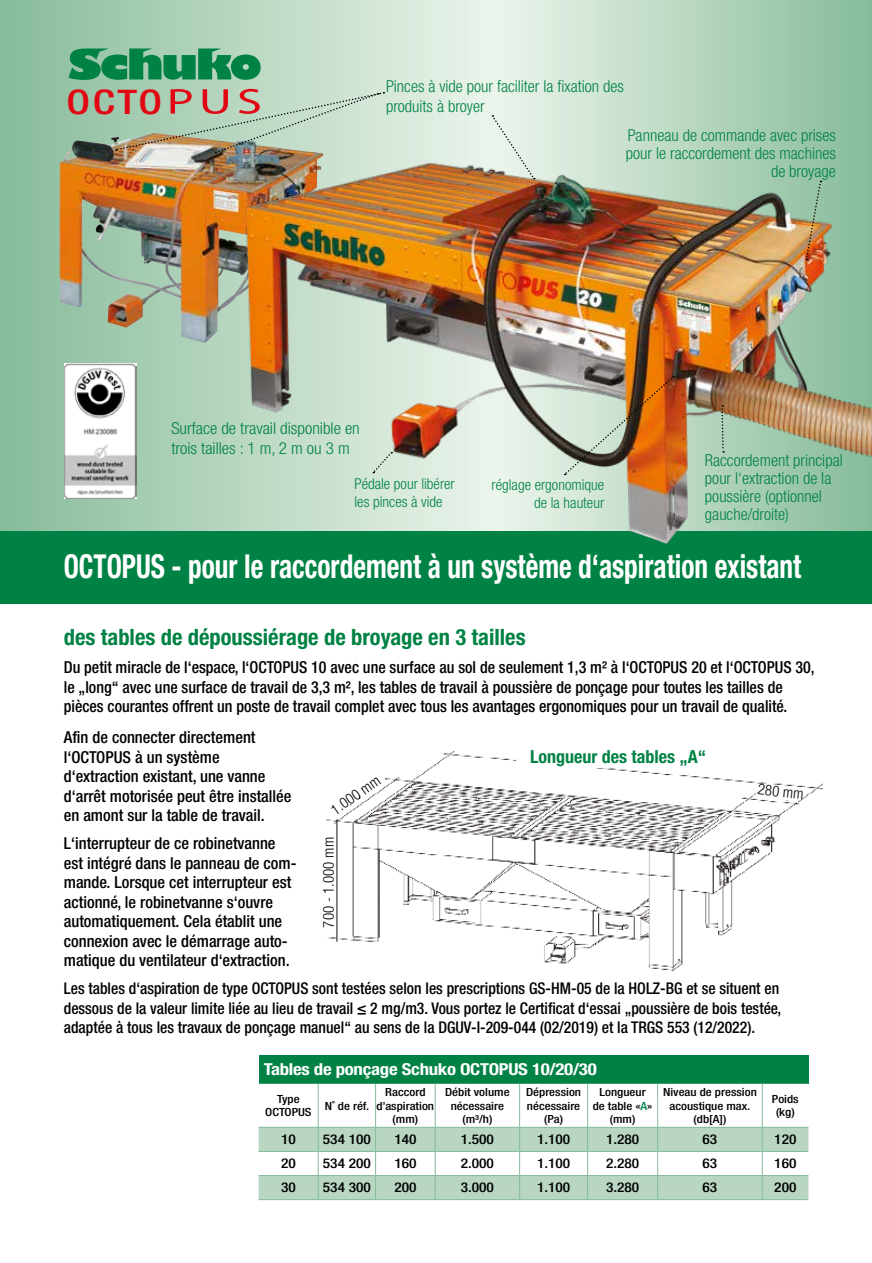
<style>
.page{position:relative;width:872px;height:1263px;background:#fff}
.page>*{position:absolute;margin:0;border:0;box-sizing:border-box;transform-origin:0 0}
.t1{font:500 condensed 33.9px "Helvetica Neue LT Pro";color:#e30613;scale:1.25 1}
.t2{font:700 condensed 33px "Helvetica Neue LT Pro";color:#fff;scale:.83 1}
.t3{font:700 condensed 22.5px "Helvetica Neue LT Pro";color:#008244}
.t4{font:700 condensed 18px "Helvetica Neue LT Pro";color:#008244}
.t5{font:500 condensed 16.5px/19.5px "Helvetica Neue LT Pro";color:#000}
.t6{font:300 condensed 16.5px/18px "Helvetica Neue LT Pro";color:#008244}
.t7{font:700 condensed 16.5px "Helvetica Neue LT Pro";letter-spacing:-.015em;color:#fff;scale:1.14 1}
.t8{font:500 condensed 16.2px/19.5px "Helvetica Neue LT Pro";color:#000}
.t9{font:300 condensed 15px/18px "Helvetica Neue LT Pro";color:#008244}
.t10{font:300 condensed 15px "Helvetica Neue LT Pro";color:#000}
.t11{font:500 condensed 13.5px "Helvetica Neue LT Pro";color:#000;scale:1.14 1}
.t12{font:500 condensed 11.25px/13.5px "Helvetica Neue LT Pro";color:#000;text-align:center;scale:1.14 1}
.s1{font-family:"Myriad Pro";font-weight:400;font-stretch:normal;font-size:36px}
.s2{color:#008244}
</style>
<div class="page">
<svg style="left:0;top:0;width:872px;height:531px;background:#b0d2bb"></svg>
<svg style="left:68px;top:48px;width:193px;height:32px;background:#389b69"></svg>
<div style="left:0;top:531px;width:872px;height:73px;background:#008244"></div>
<img style="left:59px;top:133px;width:182px;height:210px">
<img style="left:326px;top:751px;width:496px;height:219px">
<img style="left:241px;top:133px;width:631px;height:411px">
<svg style="left:115px;top:92px;width:269px;height:62px;background:#b9cdb7"></svg>
<svg style="left:492px;top:115px;width:43px;height:64px;background:#dee6db"></svg>
<svg style="left:805px;top:181px;width:16px;height:79px"></svg>
<svg style="left:372px;top:452px;width:20px;height:22px"></svg>
<img style="left:563px;top:376px;width:111px;height:99px">
<svg style="left:720px;top:405px;width:4px;height:48px"></svg>
<div style="left:516px;top:750px;width:204px;height:18px;background:#fff"></div>
<img style="left:65px;top:364px;width:71px;height:134px">
<div style="left:259px;top:1055px;width:549px;height:29px;background:#008244"></div>
<hr style="left:375px;top:1199px;width:60px;height:1px;background:#83bb98">
<hr style="left:435px;top:1199px;width:84px;height:1px;background:#83bb98">
<hr style="left:519px;top:1199px;width:68px;height:1px;background:#83bb98">
<hr style="left:587px;top:1199px;width:70px;height:1px;background:#83bb98">
<hr style="left:259px;top:1199px;width:59px;height:1px;background:#83bb98">
<hr style="left:318px;top:1199px;width:57px;height:1px;background:#83bb98">
<svg style="left:259px;top:1084px;width:549px;height:115px"></svg>
<hr style="left:657px;top:1199px;width:105px;height:1px;background:#83bb98">
<hr style="left:762px;top:1199px;width:46px;height:1px;background:#83bb98">
<h1 class="t1" style="left:67px;top:81px;width:158px">OCTO<span class="s1">PUS</span></h1>
<p class="t6" style="left:386px;top:77px;width:239px;line-height:19.8px">Pinces à vide pour faciliter la fixation des produits à broyer</p>
<p class="t6" style="left:626px;top:127px;width:211px;text-align:right">Panneau de commande avec prises pour le raccordement des machines de broyage</p>
<p class="t6" style="left:171px;top:419px;width:190px;line-height:19.8px">Surface de travail disponible en trois tailles : 1 m, 2 m ou 3 m</p>
<p class="t9" style="left:354px;top:474px;width:102px">Pédale pour libérer les pinces à vide</p>
<p class="t9" style="left:491px;top:476px;width:114px;text-align:right">réglage ergonomique de la hauteur</p>
<p class="t6" style="left:705px;top:451px;width:139px">Raccordement principal pour l‘extraction de la poussière (optionnel gauche/droite)</p>
<h2 class="t2" style="left:64px;top:547px;width:890px">OCTOPUS - pour le raccordement à un système d‘aspiration existant</h2>
<h3 class="t3" style="left:64px;top:624px;width:463px">des tables de dépoussiérage de broyage en 3 tailles</h3>
<p class="t5" style="left:64px;top:658px;width:752px">Du petit miracle de l‘espace, l‘OCTOPUS 10 avec une surface au sol de seulement 1,3 m² à l‘OCTOPUS 20 et l‘OCTOPUS 30, le „long“ avec une surface de travail de 3,3 m², les tables de travail à poussière de ponçage pour toutes les tailles de pièces courantes offrent un poste de travail complet avec tous les avantages ergonomiques pour un travail de qualité.</p>
<p class="t5" style="left:64px;top:727px;width:229px">Afin de connecter directement l‘OCTOPUS à un système d‘extraction existant, une vanne d‘arrêt motorisée peut être installée en amont sur la table de travail.</p>
<p class="t5" style="left:64px;top:833px;width:234px">L‘interrupteur de ce robinetvanne est intégré dans le panneau de com&shy;mande. Lorsque cet interrupteur est actionné, le robinetvanne s‘ouvre automatiquement. Cela établit une connexion avec le démarrage auto&shy;matique du ventilateur d‘extraction.</p>
<p class="t4" style="left:530px;top:746px;width:177px">Longueur des tables „A“</p>
<p class="t10" style="left:327px;top:804px;width:58px;rotate:-35deg">1.000 mm</p>
<p class="t10" style="left:759px;top:780px;width:47px;rotate:6deg">280 mm</p>
<p class="t10" style="left:320px;top:927px;width:92px;rotate:-90deg">700 - 1.000 mm</p>
<p class="t8" style="left:64px;top:979px;width:719px">Les tables d‘aspiration de type OCTOPUS sont testées selon les prescriptions GS-HM-05 de la HOLZ-BG et se situent en dessous de la valeur limite liée au lieu de travail ≤ 2 mg/m3. Vous portez le Certificat d‘essai „poussière de bois testée, adaptée à tous les travaux de ponçage manuel“ au sens de la DGUV-I-209-044 (02/2019) et la TRGS 553 (12/2022).</p>
<p class="t7" style="left:264px;top:1059px;width:294px">Tables de ponçage Schuko OCTOPUS 10/20/30</p>
<p class="t12" style="left:265px;top:1092px;width:42px">Type<br>OCTOPUS</p>
<p class="t12" style="left:325px;top:1099px;width:40px">N˚ de réf.</p>
<p class="t12" style="left:376px;top:1085px;width:52px">Raccord d’aspiration (mm)</p>
<p class="t12" style="left:445px;top:1085px;width:58px">Débit volume nécessaire (m³/h)</p>
<p class="t12" style="left:526px;top:1085px;width:50px">Dépression nécessaire (Pa)</p>
<p class="t12" style="left:593px;top:1085px;width:54px">Longueur de table «<span class="s2">A</span>» (mm)</p>
<p class="t12" style="left:663px;top:1085px;width:84px">Niveau de pression acoustique max. (db[A])</p>
<p class="t12" style="left:772px;top:1092px;width:25px">Poids (kg)</p>
<p class="t11" style="left:281px;top:1131px;width:14px">10</p>
<p class="t11" style="left:323px;top:1131px;width:44px">534 100</p>
<p class="t11" style="left:394px;top:1131px;width:21px">140</p>
<p class="t11" style="left:461px;top:1131px;width:31px">1.500</p>
<p class="t11" style="left:537px;top:1131px;width:31px">1.100</p>
<p class="t11" style="left:606px;top:1131px;width:31px">1.280</p>
<p class="t11" style="left:702px;top:1131px;width:14px">63</p>
<p class="t11" style="left:774px;top:1131px;width:21px">120</p>
<p class="t11" style="left:281px;top:1155px;width:14px">20</p>
<p class="t11" style="left:323px;top:1155px;width:44px">534 200</p>
<p class="t11" style="left:394px;top:1155px;width:21px">160</p>
<p class="t11" style="left:461px;top:1155px;width:31px">2.000</p>
<p class="t11" style="left:537px;top:1155px;width:31px">1.100</p>
<p class="t11" style="left:606px;top:1155px;width:31px">2.280</p>
<p class="t11" style="left:702px;top:1155px;width:14px">63</p>
<p class="t11" style="left:774px;top:1155px;width:21px">160</p>
<p class="t11" style="left:281px;top:1179px;width:14px">30</p>
<p class="t11" style="left:323px;top:1179px;width:44px">534 300</p>
<p class="t11" style="left:394px;top:1179px;width:21px">200</p>
<p class="t11" style="left:461px;top:1179px;width:31px">3.000</p>
<p class="t11" style="left:537px;top:1179px;width:31px">1.100</p>
<p class="t11" style="left:606px;top:1179px;width:31px">3.280</p>
<p class="t11" style="left:702px;top:1179px;width:14px">63</p>
<p class="t11" style="left:774px;top:1179px;width:21px">200</p>
</div>
